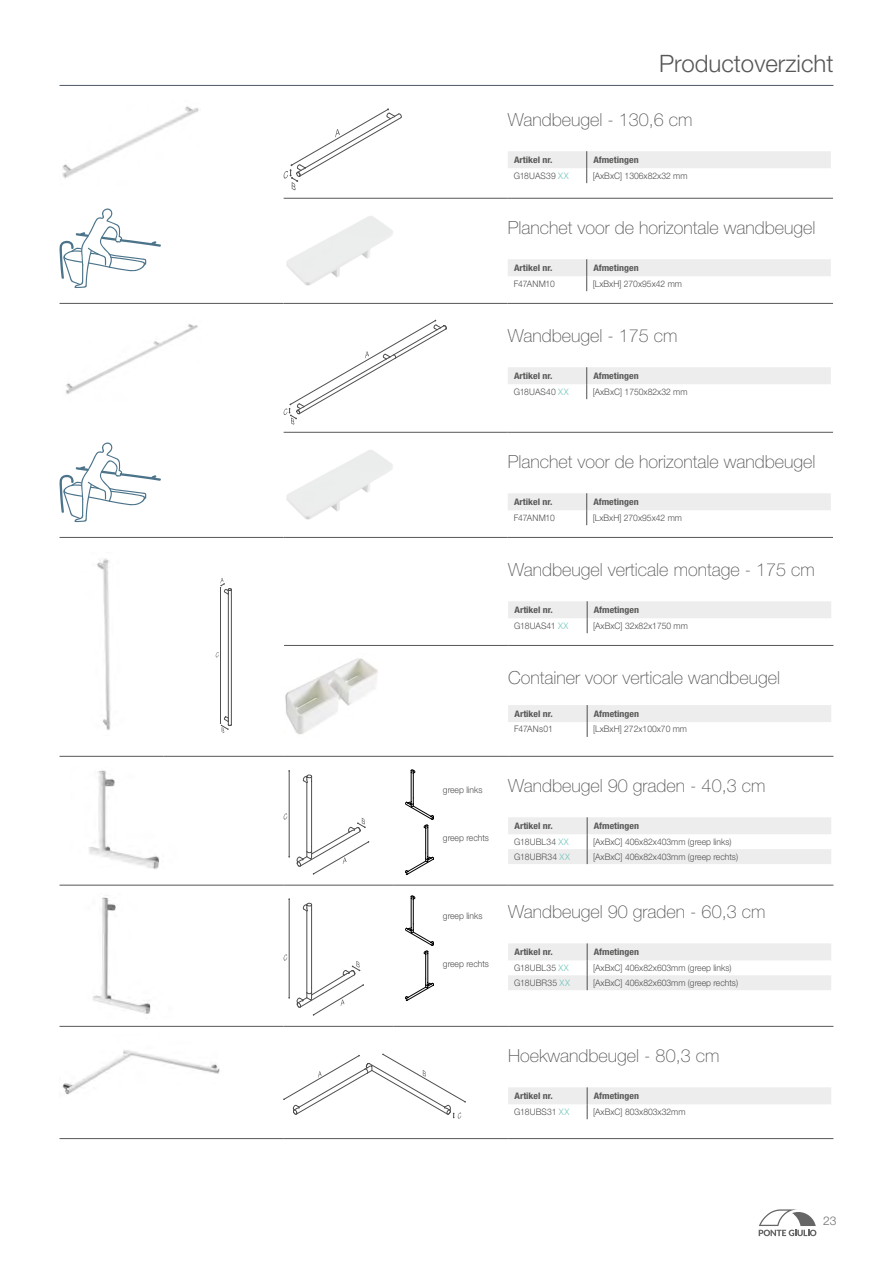
<style>
.page{position:relative;width:893px;height:1263px;background:#fff}
.page>*{position:absolute;margin:0;border:0;box-sizing:border-box;transform-origin:0 0}
.t1{font:300 24px "Helvetica Neue";color:#575756}
.t2{font:100 18px "Helvetica Neue";color:#575756}
.t3{font:300 12px "Helvetica Neue";color:#706f6f}
.t4{font:300 9px "Helvetica Neue";color:#504f4f;scale:.95 1}
.t5{font:700 condensed 9px "Helvetica Neue";color:#575756;scale:1.1 1}
.t6{font:300 9px "Helvetica Neue";letter-spacing:.02em;color:#504f4f;scale:.95 1}
.t7{font:300 9px "Helvetica Neue";letter-spacing:-.02em;color:#504f4f;scale:.95 1}
.s1{color:#6ec3bb}
</style>
<div class="page">
<hr style="left:60px;top:85px;width:773px;height:1px;background:#4e5968">
<svg style="left:759px;top:1209px;width:57px;height:27px"></svg>
<hr style="left:284px;top:198px;width:224px;height:1px;background:#575756">
<hr style="left:508px;top:198px;width:325px;height:1px;background:#575756">
<img style="left:62px;top:106px;width:137px;height:73px">
<svg style="left:284px;top:108px;width:118px;height:82px"></svg>
<svg style="left:508px;top:151px;width:323px;height:32px"></svg>
<hr style="left:60px;top:303px;width:224px;height:1px;background:#575756">
<hr style="left:284px;top:303px;width:224px;height:1px;background:#575756">
<hr style="left:508px;top:303px;width:325px;height:1px;background:#575756">
<svg style="left:59px;top:208px;width:102px;height:80px"></svg>
<img style="left:286px;top:216px;width:107px;height:70px">
<svg style="left:508px;top:259px;width:323px;height:32px"></svg>
<hr style="left:284px;top:432px;width:224px;height:1px;background:#575756">
<hr style="left:508px;top:432px;width:325px;height:1px;background:#575756">
<img style="left:66px;top:324px;width:132px;height:70px">
<svg style="left:284px;top:320px;width:163px;height:105px"></svg>
<svg style="left:508px;top:367px;width:323px;height:32px"></svg>
<hr style="left:60px;top:537px;width:224px;height:1px;background:#575756">
<hr style="left:284px;top:537px;width:224px;height:1px;background:#575756">
<hr style="left:508px;top:537px;width:325px;height:1px;background:#575756">
<svg style="left:59px;top:442px;width:102px;height:80px"></svg>
<img style="left:286px;top:450px;width:107px;height:70px">
<svg style="left:508px;top:493px;width:323px;height:32px"></svg>
<hr style="left:60px;top:756px;width:103px;height:1px;background:#575756">
<hr style="left:163px;top:756px;width:121px;height:1px;background:#575756">
<hr style="left:284px;top:756px;width:224px;height:1px;background:#575756">
<hr style="left:284px;top:645px;width:224px;height:1px;background:#575756">
<hr style="left:508px;top:645px;width:325px;height:1px;background:#575756">
<hr style="left:508px;top:756px;width:325px;height:1px;background:#575756">
<img style="left:97px;top:558px;width:14px;height:172px">
<svg style="left:216px;top:578px;width:16px;height:155px"></svg>
<svg style="left:508px;top:601px;width:323px;height:32px"></svg>
<img style="left:285px;top:658px;width:93px;height:77px">
<svg style="left:508px;top:705px;width:323px;height:32px"></svg>
<hr style="left:60px;top:885px;width:224px;height:1px;background:#575756">
<hr style="left:284px;top:885px;width:110px;height:1px;background:#575756">
<hr style="left:394px;top:885px;width:114px;height:1px;background:#575756">
<hr style="left:508px;top:885px;width:325px;height:1px;background:#575756">
<img style="left:89px;top:770px;width:70px;height:99px">
<svg style="left:296px;top:774px;width:73px;height:101px"></svg>
<svg style="left:284px;top:813px;width:3px;height:7px"></svg>
<hr style="left:289px;top:771px;width:1px;height:86px;background:#020203">
<svg style="left:405px;top:770px;width:29px;height:105px"></svg>
<svg style="left:508px;top:817px;width:323px;height:47px"></svg>
<hr style="left:60px;top:1026px;width:224px;height:1px;background:#575756">
<hr style="left:284px;top:1026px;width:110px;height:1px;background:#575756">
<hr style="left:394px;top:1026px;width:114px;height:1px;background:#575756">
<hr style="left:508px;top:1026px;width:325px;height:1px;background:#575756">
<img style="left:93px;top:897px;width:58px;height:117px">
<svg style="left:296px;top:903px;width:68px;height:113px"></svg>
<svg style="left:284px;top:954px;width:3px;height:7px"></svg>
<hr style="left:289px;top:899px;width:1px;height:99px;background:#020203">
<svg style="left:405px;top:896px;width:29px;height:105px"></svg>
<svg style="left:508px;top:943px;width:323px;height:47px"></svg>
<hr style="left:60px;top:1138px;width:223px;height:1px;background:#575756">
<hr style="left:283px;top:1138px;width:225px;height:1px;background:#575756">
<hr style="left:508px;top:1138px;width:325px;height:1px;background:#575756">
<img style="left:62px;top:1050px;width:158px;height:45px">
<svg style="left:283px;top:1053px;width:183px;height:66px"></svg>
<svg style="left:508px;top:1087px;width:323px;height:32px"></svg>
<h1 class="t1" style="left:659px;top:49px;width:176px">Productoverzicht</h1>
<h2 class="t2" style="left:508px;top:110px;width:186px">Wandbeugel - 130,6 cm</h2>
<p class="t5" style="left:514px;top:155px;width:36px">Artikel nr.</p>
<p class="t5" style="left:593px;top:155px;width:43px">Afmetingen</p>
<p class="t6" style="left:514px;top:170px;width:59px">G18UAS39 <span class="s1">XX</span></p>
<p class="t4" style="left:593px;top:170px;width:101px">[AxBxC] 1306x82x32 mm</p>
<h2 class="t2" style="left:508px;top:218px;width:309px">Planchet voor de horizontale wandbeugel</h2>
<p class="t5" style="left:514px;top:263px;width:36px">Artikel nr.</p>
<p class="t5" style="left:593px;top:263px;width:43px">Afmetingen</p>
<p class="t7" style="left:514px;top:278px;width:45px">F47ANM10</p>
<p class="t4" style="left:593px;top:278px;width:95px">[LxBxH] 270x95x42 mm</p>
<h2 class="t2" style="left:508px;top:326px;width:171px">Wandbeugel - 175 cm</h2>
<p class="t5" style="left:514px;top:371px;width:36px">Artikel nr.</p>
<p class="t5" style="left:593px;top:371px;width:43px">Afmetingen</p>
<p class="t4" style="left:514px;top:386px;width:59px">G18UAS40 <span class="s1">XX</span></p>
<p class="t4" style="left:593px;top:386px;width:101px">[AxBxC] 1750x82x32 mm</p>
<p class="t4" style="left:443px;top:784px;width:43px">greep links</p>
<p class="t4" style="left:443px;top:832px;width:50px">greep rechts</p>
<p class="t4" style="left:443px;top:910px;width:43px">greep links</p>
<p class="t4" style="left:443px;top:958px;width:50px">greep rechts</p>
<h2 class="t2" style="left:508px;top:452px;width:309px">Planchet voor de horizontale wandbeugel</h2>
<p class="t5" style="left:514px;top:497px;width:36px">Artikel nr.</p>
<p class="t5" style="left:593px;top:497px;width:43px">Afmetingen</p>
<p class="t7" style="left:514px;top:512px;width:45px">F47ANM10</p>
<p class="t4" style="left:593px;top:512px;width:95px">[LxBxH] 270x95x42 mm</p>
<h2 class="t2" style="left:508px;top:560px;width:308px">Wandbeugel verticale montage - 175 cm</h2>
<p class="t5" style="left:514px;top:605px;width:36px">Artikel nr.</p>
<p class="t5" style="left:594px;top:605px;width:43px">Afmetingen</p>
<p class="t4" style="left:514px;top:620px;width:59px">G18UAS41 <span class="s1">XX</span></p>
<p class="t4" style="left:593px;top:620px;width:101px">[AxBxC] 32x82x1750 mm</p>
<h2 class="t2" style="left:508px;top:668px;width:273px">Container voor verticale wandbeugel</h2>
<p class="t5" style="left:514px;top:708px;width:36px">Artikel nr.</p>
<p class="t5" style="left:594px;top:708px;width:43px">Afmetingen</p>
<p class="t4" style="left:514px;top:724px;width:42px">F47ANs01</p>
<p class="t4" style="left:593px;top:724px;width:100px">[LxBxH] 272x100x70 mm</p>
<h2 class="t2" style="left:508px;top:776px;width:259px">Wandbeugel 90 graden - 40,3 cm</h2>
<p class="t5" style="left:514px;top:821px;width:36px">Artikel nr.</p>
<p class="t5" style="left:594px;top:821px;width:43px">Afmetingen</p>
<p class="t6" style="left:514px;top:836px;width:59px">G18UBL34 <span class="s1">XX</span></p>
<p class="t4" style="left:593px;top:836px;width:147px">[AxBxC] 406x82x403mm (greep links)</p>
<p class="t6" style="left:514px;top:851px;width:60px">G18UBR34 <span class="s1">XX</span></p>
<p class="t4" style="left:593px;top:851px;width:154px">[AxBxC] 406x82x403mm (greep rechts)</p>
<h2 class="t2" style="left:508px;top:902px;width:259px">Wandbeugel 90 graden - 60,3 cm</h2>
<p class="t5" style="left:514px;top:947px;width:36px">Artikel nr.</p>
<p class="t5" style="left:594px;top:947px;width:43px">Afmetingen</p>
<p class="t6" style="left:514px;top:962px;width:59px">G18UBL35 <span class="s1">XX</span></p>
<p class="t4" style="left:593px;top:962px;width:147px">[AxBxC] 406x82x603mm (greep links)</p>
<p class="t6" style="left:514px;top:977px;width:60px">G18UBR35 <span class="s1">XX</span></p>
<p class="t4" style="left:593px;top:977px;width:154px">[AxBxC] 406x82x603mm (greep rechts)</p>
<h2 class="t2" style="left:508px;top:1046px;width:213px">Hoekwandbeugel - 80,3 cm</h2>
<p class="t5" style="left:514px;top:1091px;width:36px">Artikel nr.</p>
<p class="t5" style="left:594px;top:1091px;width:43px">Afmetingen</p>
<p class="t6" style="left:514px;top:1106px;width:60px">G18UBS31 <span class="s1">XX</span></p>
<p class="t4" style="left:593px;top:1106px;width:99px">[AxBxC] 803x803x32mm</p>
<h3 class="t3" style="left:823px;top:1214px;width:15px">23</h3>
</div>
